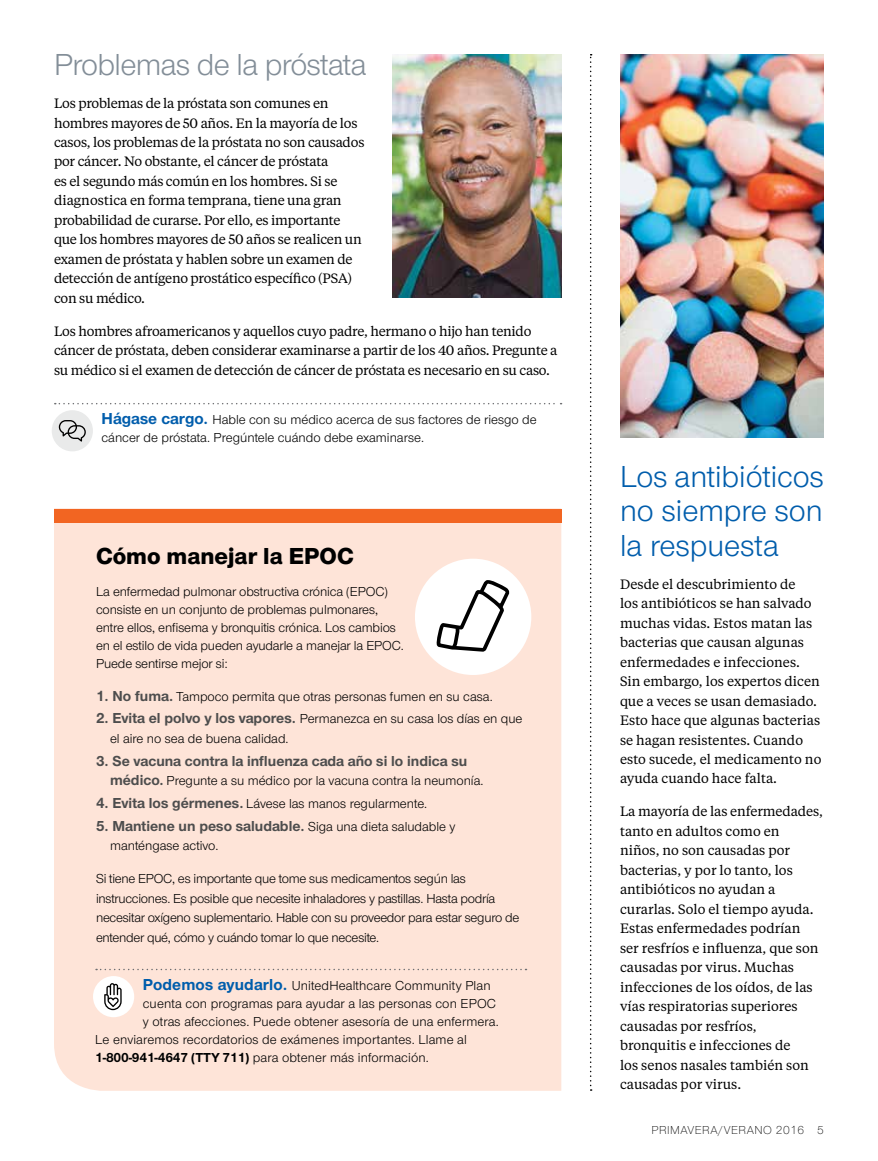
<style>
.page{position:relative;width:878px;height:1161px;background:#fff}
.page>*{position:absolute;margin:0;border:0;box-sizing:border-box;transform-origin:0 0}
.t1{font:31.5px/34.5px "UHC Sans";color:#005dac;text-align:justify}
.t2{font:31.5px "UHC Sans";letter-spacing:-.02em;color:#838e98}
.t3{font:800 24px "UHC Sans";color:#000}
.t4{font:700 15px "UHC Sans";color:#4d4d4d}
.t5{font:13.5px/19.5px "UHC Serif Text";letter-spacing:-.005em;color:#000}
.t6{font:13.5px/18px "UHC Sans";letter-spacing:-.005em;color:#000}
.t7{font:300 12px "UHC Sans";letter-spacing:.04em;color:#000}
.s1{font-weight:700;font-size:16.5px;color:#005dac}
.s2{font-weight:700;font-size:15px;color:#4d4d4d}
.s3{font-weight:400;font-size:13.5px;color:#000}
.s4{font-weight:700}
</style>
<div class="page">
<div style="left:54px;top:508px;width:507px;height:583px;background:#fee4d8"></div>
<div style="left:54px;top:509px;width:507px;height:14px;background:#f26522"></div>
<div style="left:415px;top:559px;width:116px;height:116px;background:#fff;border-radius:50%"></div>
<svg style="left:436px;top:580px;width:74px;height:72px"></svg>
<svg style="left:96px;top:969px;width:430px;height:1px"></svg>
<div style="left:93px;top:976px;width:41px;height:41px;background:#fff;border-radius:50%"></div>
<svg style="left:104px;top:983px;width:18px;height:27px"></svg>
<img style="left:620px;top:54px;width:204px;height:384px">
<svg style="left:590px;top:54px;width:1px;height:1037px"></svg>
<img style="left:392px;top:54px;width:169px;height:243px">
<svg style="left:55px;top:403px;width:506px;height:1px"></svg>
<div style="left:52px;top:410px;width:41px;height:41px;background:#e9eaea;border-radius:50%"></div>
<svg style="left:59px;top:420px;width:27px;height:22px"></svg>
<h1 class="t2" style="left:54px;top:44px;width:314px">Problemas de la próstata</h1>
<p class="t5" style="left:54px;top:93px;width:312px">Los problemas de la próstata son comunes en hombres mayores de 50 años. En la mayoría de los casos, los problemas de la próstata no son causados por cáncer. No obstante, el cáncer de próstata<br>es el segundo más común en los hombres. Si se diagnostica en forma temprana, tiene una gran probabilidad de curarse. Por ello, es importante que los hombres mayores de 50 años se realicen un examen de próstata y hablen sobre un examen de detección de antígeno prostático específico (PSA) con su médico.</p>
<p class="t5" style="left:54px;top:321px;width:505px">Los hombres afroamericanos y aquellos cuyo padre, hermano o hijo han tenido cáncer de próstata, deben considerar examinarse a partir de los 40 años. Pregunte a su médico si el examen de detección de cáncer de próstata es necesario en su caso.</p>
<p class="t6" style="left:102px;top:410px;width:436px"><span class="s1">Hágase cargo.</span> Hable con su médico acerca de sus factores de riesgo de cáncer de próstata. Pregúntele cuándo debe examinarse.</p>
<h2 class="t3" style="left:96px;top:539px;width:259px">Cómo manejar la EPOC</h2>
<p class="t6" style="left:96px;top:582px;width:309px">La enfermedad pulmonar obstructiva crónica (EPOC) consiste en un conjunto de problemas pulmonares, entre ellos, enfisema y bronquitis crónica. Los cambios en el estilo de vida pueden ayudarle a manejar la EPOC.<br>Puede sentirse mejor si:</p>
<p class="t6" style="left:96px;top:687px;width:398px"><span class="s2">1. No fuma.</span> Tampoco permita que otras personas fumen en su casa.</p>
<p class="t6" style="left:110px;top:709px;width:414px;line-height:19.5px;text-indent:-14px"><span class="s2">2. Evita el polvo y los vapores.</span> Permanezca en su casa los días en que el aire no sea de buena calidad.</p>
<p class="t4" style="left:96px;top:751px;width:373px">3. Se vacuna contra la influenza cada año si lo indica su</p>
<p class="t6" style="left:110px;top:771px;width:375px"><span class="s2">médico.</span> Pregunte a su médico por la vacuna contra la neumonía.</p>
<p class="t6" style="left:96px;top:794px;width:332px"><span class="s2">4. Evita los gérmenes.</span> Lávese las manos regularmente.</p>
<p class="t4" style="left:96px;top:816px;width:361px">5. Mantiene un peso saludable. <span class="s3">Siga una dieta saludable y</span></p>
<p class="t6" style="left:110px;top:836px;width:110px">manténgase activo.</p>
<p class="t6" style="left:96px;top:868px;width:425px;line-height:19.5px">Si tiene EPOC, es importante que tome sus medicamentos según las instrucciones. Es posible que necesite inhaladores y pastillas. Hasta podría necesitar oxígeno suplementario. Hable con su proveedor para estar seguro de entender qué, cómo y cuándo tomar lo que necesite.</p>
<p class="t6" style="left:143px;top:976px;width:349px"><span class="s1">Podemos ayudarlo.</span> UnitedHealthcare Community Plan</p>
<p class="t6" style="left:143px;top:994px;width:354px">cuenta con programas para ayudar a las personas con EPOC</p>
<p class="t6" style="left:143px;top:1012px;width:357px">y otras afecciones. Puede obtener asesoría de una enfermera.</p>
<p class="t6" style="left:95px;top:1030px;width:373px">Le enviaremos recordatorios de exámenes importantes. Llame al</p>
<p class="t6" style="left:95px;top:1048px;width:335px"><span class="s4">1-800-941-4647 (TTY 711)</span> para obtener más información.</p>
<h1 class="t1" style="left:620px;top:458px;width:205px">Los antibióticos no siempre son la respuesta</h1>
<p class="t5" style="left:620px;top:573px;width:203px">Desde el descubrimiento de<br>los antibióticos se han salvado muchas vidas. Estos matan las bacterias que causan algunas enfermedades e infecciones.<br>Sin embargo, los expertos dicen que a veces se usan demasiado.<br>Esto hace que algunas bacterias se hagan resistentes. Cuando esto sucede, el medicamento no ayuda cuando hace falta.</p>
<p class="t5" style="left:620px;top:801px;width:204px">La mayoría de las enfermedades, tanto en adultos como en<br>niños, no son causadas por bacterias, y por lo tanto, los antibióticos no ayudan a curarlas. Solo el tiempo ayuda.<br>Estas enfermedades podrían<br>ser resfríos e influenza, que son causadas por virus. Muchas infecciones de los oídos, de las vías respiratorias superiores causadas por resfríos, bronquitis e infecciones de<br>los senos nasales también son causadas por virus.</p>
<p class="t7" style="left:651px;top:1122px;width:174px">PRIMAVERA/VERANO 2016 5</p>
</div>
